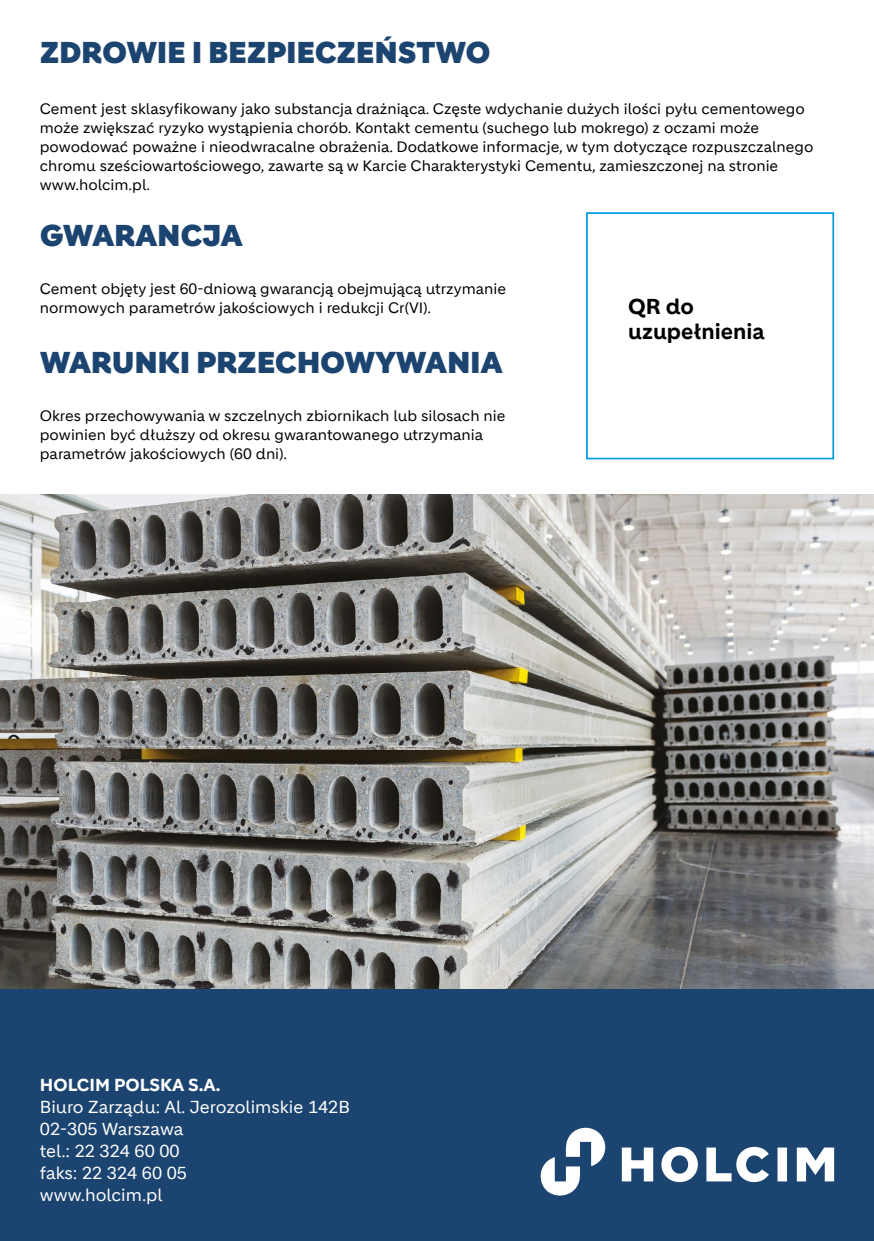
<style>
.page{position:relative;width:874px;height:1241px;background:#fff}
.page>*{position:absolute;margin:0;border:0;box-sizing:border-box;transform-origin:0 0}
.t1{font:900 29.4px "Holcim Headline";letter-spacing:.01em;color:#1c4470}
.t2{font:700 21px/25.2px "Holcim";color:#000}
.t3{font:16.97px/21.9px "Holcim";color:#fff}
.t4{font:700 16.97px "Holcim";color:#fff}
.t5{font:14.7px/19.1px "Holcim";color:#000}
</style>
<div class="page">
<img style="left:0;top:494px;width:873px;height:495px">
<div style="left:0;top:989px;width:873px;height:251px;background:#1c4470"></div>
<div style="left:585px;top:212px;width:248px;height:247px;border:2px solid #009fe3"></div>
<svg style="left:621px;top:1146px;width:212px;height:35px"></svg>
<svg style="left:540px;top:1127px;width:65px;height:68px"></svg>
<h1 class="t1" style="left:40px;top:35px;width:451px">ZDROWIE I BEZPIECZEŃSTWO</h1>
<p class="t5" style="left:40px;top:99px;width:774px">Cement jest sklasyfikowany jako substancja drażniąca. Częste wdychanie dużych ilości pyłu cementowego może zwiększać ryzyko wystąpienia chorób. Kontakt cementu (suchego lub mokrego) z oczami może powodować poważne i nieodwracalne obrażenia. Dodatkowe informacje, w tym dotyczące rozpuszczalnego chromu sześciowartościowego, zawarte są w Karcie Charakterystyki Cementu, zamieszczonej na stronie www.holcim.pl.</p>
<h1 class="t1" style="left:40px;top:218px;width:204px">GWARANCJA</h1>
<p class="t5" style="left:40px;top:279px;width:467px">Cement objęty jest 60-dniową gwarancją obejmującą utrzymanie normowych parametrów jakościowych i redukcji Cr(VI).</p>
<h1 class="t1" style="left:40px;top:345px;width:463px">WARUNKI PRZECHOWYWANIA</h1>
<p class="t5" style="left:40px;top:406px;width:467px">Okres przechowywania w szczelnych zbiornikach lub silosach nie powinien być dłuższy od okresu gwarantowanego utrzymania parametrów jakościowych (60 dni).</p>
<h2 class="t2" style="left:628px;top:294px;width:138px">QR do uzupełnienia</h2>
<p class="t4" style="left:40px;top:1075px;width:182px">HOLCIM POLSKA S.A.</p>
<p class="t3" style="left:40px;top:1096px;width:311px">Biuro Zarządu: Al. Jerozolimskie 142B<br>02-305 Warszawa<br>tel.: 22 324 60 00<br>faks: 22 324 60 05<br>www.holcim.pl</p>
</div>
